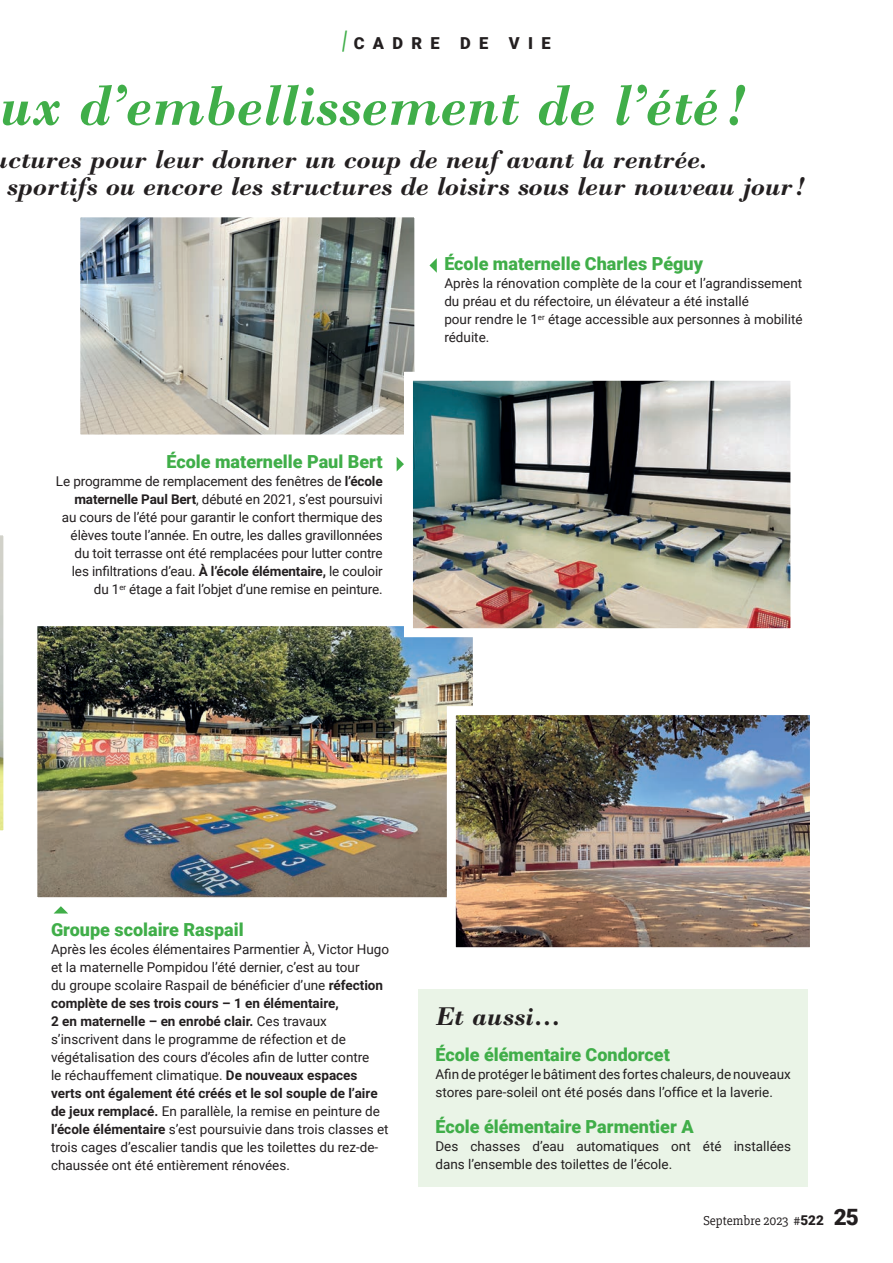
<style>
.page{position:relative;width:893px;height:1263px;background:#fff}
.page>*{position:absolute;margin:0;border:0;box-sizing:border-box;transform-origin:0 0}
.t1{font:italic 700 60px "M Bodoni";color:#40ae49;scale:.9 1}
.CHAPÔ{font:italic 700 27px/27px "M Bodoni";letter-spacing:-.015em;color:#231f20}
.t2{font:900 22.5px "Roboto";color:#231f20}
.INTER{font:900 18px "Roboto";color:#40ae49}
.BODY_TEXT_JUSTIF{font:900 18px "Roboto";color:#40ae49}
.t3{font:900 16.5px "Roboto";letter-spacing:.5em;color:#231f20}
.BODY_TEXT_JUSTIF-2{font:13.5px/18px "Roboto";color:#231f20}
.t4{font:13.5px "Slabo 27 px";color:#231f20}
.s1{font-size:27px;color:#40ae49}
.s2{font-weight:700}
.s3{font-family:"Roboto";font-weight:900}
</style>
<div class="page">
<div style="left:418px;top:989px;width:390px;height:197px;background:#eaf4e7"></div>
<img style="left:81px;top:218px;width:332px;height:215px">
<div style="left:71px;top:208px;width:352px;height:235px;border:9px solid #fff"></div>
<img style="left:38px;top:627px;width:434px;height:269px">
<div style="left:28px;top:617px;width:454px;height:289px;border:9px solid #fff"></div>
<img style="left:414px;top:382px;width:375px;height:245px">
<div style="left:404px;top:372px;width:395px;height:265px;border:9px solid #fff"></div>
<img style="left:457px;top:716px;width:352px;height:230px">
<div style="left:447px;top:706px;width:372px;height:250px;border:9px solid #fff"></div>
<svg style="left:429px;top:258px;width:8px;height:15px"></svg>
<svg style="left:397px;top:457px;width:7px;height:14px"></svg>
<svg style="left:54px;top:906px;width:14px;height:7px"></svg>
<svg style="left:0;top:535px;width:4px;height:296px"></svg>
<p class="t3" style="left:342px;top:31px;width:210px"><span class="s1">/</span> CADRE DE VIE</p>
<h1 class="t1" style="left:0;top:72px;width:827px">ux d’embellissement de l’été !</h1>
<h2 class="CHAPÔ" style="left:7px;top:146px;width:798px;text-indent:-14px">uctures pour leur donner un coup de neuf avant la rentrée. sportifs ou encore les structures de loisirs sous leur nouveau jour!</h2>
<p class="INTER" style="left:166px;top:449px;width:218px">École maternelle Paul Bert</p>
<p class="BODY_TEXT_JUSTIF-2" style="left:56px;top:472px;width:328px;text-align:right">Le programme de remplacement des fenêtres de <span class="s2">l’école maternelle Paul Bert</span>, débuté en 2021, s’est poursuivi<br>au cours de l’été pour garantir le confort thermique des élèves toute l’année. En outre, les dalles gravillonnées du toit terrasse ont été remplacées pour lutter contre les infiltrations d’eau. <span class="s2">À l’école élémentaire,</span> le couloir du 1<sup>er</sup> étage a fait l’objet d’une remise en peinture.</p>
<p class="INTER" style="left:444px;top:251px;width:260px">École maternelle Charles Péguy</p>
<p class="BODY_TEXT_JUSTIF-2" style="left:444px;top:274px;width:360px">Après la rénovation complète de la cour et l’agrandissement du préau et du réfectoire, un élévateur a été installé<br>pour rendre le 1<sup>er</sup> étage accessible aux personnes à mobilité réduite.</p>
<p class="BODY_TEXT_JUSTIF" style="left:51px;top:917px;width:194px">Groupe scolaire Raspail</p>
<p class="BODY_TEXT_JUSTIF-2" style="left:51px;top:940px;width:340px">Après les écoles élémentaires Parmentier À, Victor Hugo et la maternelle Pompidou l’été dernier, c’est au tour<br>du groupe scolaire Raspail de bénéficier d’une <span class="s2">réfection complète de ses trois cours – 1 en élémentaire,<br>2 en maternelle – en enrobé clair.</span> Ces travaux s’inscrivent dans le programme de réfection et de végétalisation des cours d’écoles afin de lutter contre<br>le réchauffement climatique. <span class="s2">De nouveaux espaces verts ont également été créés et le sol souple de l’aire de jeux remplacé.</span> En parallèle, la remise en peinture de <span class="s2">l’école élémentaire</span> s’est poursuivie dans trois classes et trois cages d’escalier tandis que les toilettes du rez-de&shy;chaussée ont été entièrement rénovées.</p>
<p class="CHAPÔ" style="left:435px;top:1003px;width:126px">Et aussi…</p>
<p class="INTER" style="left:435px;top:1042px;width:236px">École élémentaire Condorcet</p>
<p class="BODY_TEXT_JUSTIF-2" style="left:435px;top:1065px;width:357px">Afin de protéger le bâtiment des fortes chaleurs, de nouveaux stores pare-soleil ont été posés dans l’office et la laverie.</p>
<p class="INTER" style="left:435px;top:1114px;width:260px">École élémentaire Parmentier A</p>
<p class="BODY_TEXT_JUSTIF-2" style="left:435px;top:1137px;width:357px">Des chasses d’eau automatiques ont été installées dans l’ensemble des toilettes de l’école.</p>
<p class="t4" style="left:703px;top:1212px;width:122px">Septembre 2023 #<span class="s3">522</span></p>
<p class="t2" style="left:834px;top:1202px;width:26px">25</p>
</div>
